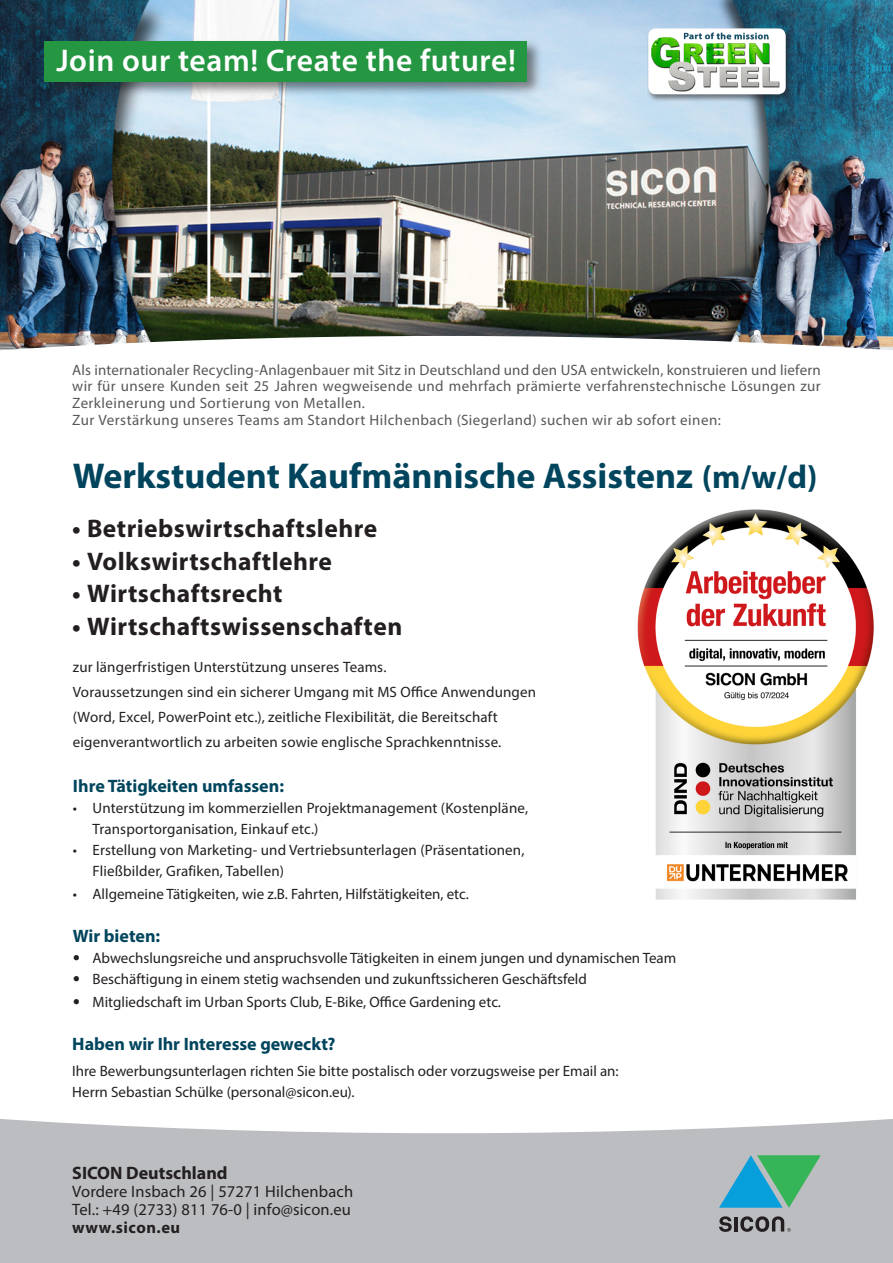
<style>
.page{position:relative;width:893px;height:1263px;background:#fff}
.page>*{position:absolute;margin:0;border:0;box-sizing:border-box;transform-origin:0 0}
.t1{font:700 36px "Myriad Pro";color:#00455d}
.t2{font:600 31.5px "Myriad Pro";letter-spacing:.02em;color:#fff}
.t3{font:700 25.5px "Myriad Pro";letter-spacing:.015em;color:#231f20}
.t4{font:700 18px "Myriad Pro";color:#00455d}
.t5{font:700 18px "Myriad Pro";color:#231f20}
.t6{font:16.5px "Myriad Pro";letter-spacing:.01em;color:#231f20}
.t7{font:700 16.5px "Myriad Pro";letter-spacing:.03em;color:#231f20}
.t8{font:15px/21px "Myriad Pro";letter-spacing:.005em;color:#231f20}
.t9{font:15px/16.5px "Myriad Pro";letter-spacing:.03em;color:#57585a;text-align:justify}
.s1{font-size:33px}
.s2{font-family:"Meta Medium LF"}
</style>
<div class="page">
<div style="left:0;top:978px;width:893px;height:285px;background:#bcbdc0"></div>
<div style="left:0;top:978px;width:893px;height:155px;background:#fff"></div>
<img style="left:0;top:0;width:893px;height:336px">
<img style="left:0;top:336px;width:893px;height:15px">
<hr style="left:207px;top:0;width:3px;height:304px;background:#fff">
<svg style="left:719px;top:1155px;width:102px;height:53px"></svg>
<svg style="left:719px;top:1216px;width:13px;height:16px"></svg>
<hr style="left:734px;top:1217px;width:4px;height:14px;background:#231f20">
<svg style="left:740px;top:1216px;width:51px;height:16px"></svg>
<div style="left:42px;top:38px;width:500px;height:59px;background:#231f20;opacity:.55"></div>
<div style="left:45px;top:41px;width:482px;height:41px;background:#259642"></div>
<div style="left:647px;top:27px;width:146px;height:75px;background:#231f20;opacity:.55"></div>
<img style="left:648px;top:28px;width:138px;height:66px">
<img style="left:637px;top:509px;width:237px;height:391px">
<p class="t2" style="left:56px;top:41px;width:461px">Join our team! Create the future!</p>
<p class="t9" style="left:72px;top:361px;width:750px">Als internationaler Recycling-Anlagenbauer mit Sitz in Deutschland und den USA entwickeln, konstruieren und liefern wir für unsere Kunden seit 25 Jahren wegweisende und mehrfach prämierte verfahrenstechnische Lösungen zur Zerkleinerung und Sortierung von Metallen.</p>
<p class="t9" style="left:72px;top:412px;width:650px">Zur Verstärkung unseres Teams am Standort Hilchenbach (Siegerland) suchen wir ab sofort einen:</p>
<p class="t1" style="left:73px;top:452px;width:746px">Werkstudent Kaufmännische Assistenz <span class="s1">(m/w/d)</span></p>
<p class="t3" style="left:72px;top:512px;width:307px">• Betriebswirtschaftslehre</p>
<p class="t3" style="left:72px;top:544px;width:261px">• Volkswirtschaftlehre</p>
<p class="t3" style="left:72px;top:577px;width:212px">• Wirtschaftsrecht</p>
<p class="t3" style="left:72px;top:609px;width:331px">• Wirtschaftswissenschaften</p>
<p class="t8" style="left:73px;top:656px;width:315px">zur längerfristigen Unterstützung unseres Teams.</p>
<p class="t8" style="left:73px;top:681px;width:465px">Voraussetzungen sind ein sicherer Umgang mit MS Office Anwendungen</p>
<p class="t8" style="left:73px;top:706px;width:426px">(Word, Excel, PowerPoint etc.), zeitliche Flexibilität, die Bereitschaft</p>
<p class="t8" style="left:73px;top:731px;width:430px">eigenverantwortlich zu arbeiten sowie englische Sprachkenntnisse.</p>
<p class="t4" style="left:73px;top:774px;width:213px">Ihre Tätigkeiten umfassen:</p>
<p class="t8" style="left:73px;top:797px;width:457px">• Unterstützung im kommerziellen Projektmanagement (Kostenpläne,</p>
<p class="t8" style="left:92px;top:818px;width:228px">Transportorganisation, Einkauf etc.)</p>
<p class="t8" style="left:73px;top:839px;width:453px">• Erstellung von Marketing- und Vertriebsunterlagen (Präsentationen,</p>
<p class="t8" style="left:92px;top:860px;width:193px">Fließbilder, Grafiken, Tabellen)</p>
<p class="t8" style="left:73px;top:883px;width:397px">• Allgemeine Tätigkeiten, wie z.B. Fahrten, Hilfstätigkeiten, etc.</p>
<p class="t4" style="left:73px;top:924px;width:89px">Wir bieten:</p>
<p class="t8" style="left:73px;top:947px;width:605px"><span class="s2">•</span> Abwechslungsreiche und anspruchsvolle Tätigkeiten in einem jungen und dynamischen Team</p>
<p class="t8" style="left:73px;top:968px;width:515px"><span class="s2">•</span> Beschäftigung in einem stetig wachsenden und zukunftssicheren Geschäftsfeld</p>
<p class="t8" style="left:73px;top:991px;width:430px"><span class="s2">•</span> Mitgliedschaft im Urban Sports Club, E-Bike, Office Gardening etc.</p>
<p class="t4" style="left:72px;top:1032px;width:265px">Haben wir Ihr Interesse geweckt?</p>
<p class="t8" style="left:72px;top:1060px;width:548px">Ihre Bewerbungsunterlagen richten Sie bitte postalisch oder vorzugsweise per Email an:<br>Herrn Sebastian Schülke (personal@sicon.eu).</p>
<p class="t5" style="left:72px;top:1161px;width:157px">SICON Deutschland</p>
<p class="t6" style="left:72px;top:1181px;width:283px">Vordere Insbach 26 | 57271 Hilchenbach</p>
<p class="t6" style="left:72px;top:1199px;width:280px">Tel.: +49 (2733) 811 76-0 | info@sicon.eu</p>
<p class="t7" style="left:72px;top:1216px;width:109px">www.sicon.eu</p>
</div>
